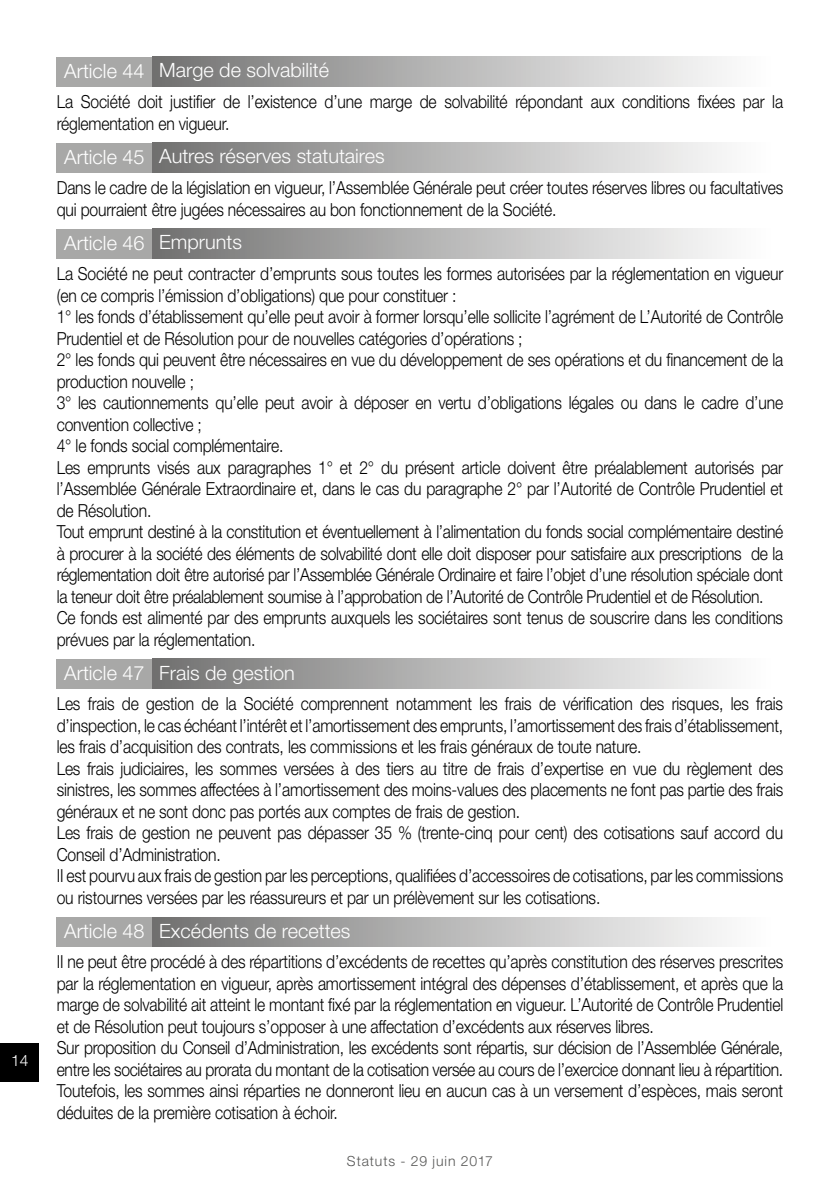
<style>
.page{position:relative;width:840px;height:1191px;background:#fff}
.page>*{position:absolute;margin:0;border:0;box-sizing:border-box;transform-origin:0 0}
.t1{font:300 19.8px "Helvetica Neue LT Std";color:#fff}
.t2{font:300 18px/21.4px "Helvetica Neue LT Std";letter-spacing:-.01em;color:#000;scale:.87 1}
.t3{font:300 15.6px "Helvetica Neue LT Std";color:#fff}
.t4{font:300 14px "Helvetica Neue LT Std";letter-spacing:.06em;color:#575756}
</style>
<div class="page">
<div style="left:0;top:1043px;width:39px;height:38px;background:#000"></div>
<div style="left:57px;top:57px;width:95px;height:30px;background:#a8a8a7"></div>
<div style="left:152px;top:57px;width:617px;height:30px;background:linear-gradient(to right,#737372,#fff)"></div>
<div style="left:57px;top:143px;width:95px;height:30px;background:#a8a8a7"></div>
<div style="left:152px;top:143px;width:617px;height:30px;background:linear-gradient(to right,#737372,#fff)"></div>
<div style="left:57px;top:229px;width:95px;height:30px;background:#a8a8a7"></div>
<div style="left:152px;top:229px;width:617px;height:30px;background:linear-gradient(to right,#737372,#fff)"></div>
<div style="left:57px;top:659px;width:95px;height:30px;background:#a8a8a7"></div>
<div style="left:152px;top:659px;width:617px;height:30px;background:linear-gradient(to right,#737372,#fff)"></div>
<div style="left:57px;top:917px;width:95px;height:30px;background:#a8a8a7"></div>
<div style="left:152px;top:917px;width:617px;height:30px;background:linear-gradient(to right,#737372,#fff)"></div>
<p class="t3" style="left:11px;top:1050px;width:19px">14</p>
<p class="t1" style="left:64px;top:58px;width:266px">Article 44 Marge de solvabilité</p>
<p class="t2" style="left:57px;top:91px;width:836px">La Société doit justifier de l’existence d’une marge de solvabilité répondant aux conditions fixées par la réglementation en vigueur.</p>
<p class="t1" style="left:64px;top:144px;width:322px">Article 45 Autres réserves statutaires</p>
<p class="t2" style="left:57px;top:177px;width:836px">Dans le cadre de la législation en vigueur, l’Assemblée Générale peut créer toutes réserves libres ou facultatives qui pourraient être jugées nécessaires au bon fonctionnement de la Société.</p>
<p class="t1" style="left:64px;top:231px;width:179px">Article 46 Emprunts</p>
<p class="t2" style="left:57px;top:263px;width:836px">La Société ne peut contracter d’emprunts sous toutes les formes autorisées par la réglementation en vigueur (en ce compris l’émission d’obligations) que pour constituer :<br>1° les fonds d’établissement qu’elle peut avoir à former lorsqu’elle sollicite l’agrément de L’Autorité de Contrôle Prudentiel et de Résolution pour de nouvelles catégories d’opérations ;<br>2° les fonds qui peuvent être nécessaires en vue du développement de ses opérations et du financement de la production nouvelle ;<br>3° les cautionnements qu’elle peut avoir à déposer en vertu d’obligations légales ou dans le cadre d’une convention collective ;<br>4° le fonds social complémentaire.<br>Les emprunts visés aux paragraphes 1° et 2° du présent article doivent être préalablement autorisés par l’Assemblée Générale Extraordinaire et, dans le cas du paragraphe 2° par l’Autorité de Contrôle Prudentiel et de Résolution.<br>Tout emprunt destiné à la constitution et éventuellement à l’alimentation du fonds social complémentaire destiné à procurer à la société des éléments de solvabilité dont elle doit disposer pour satisfaire aux prescriptions de la réglementation doit être autorisé par l’Assemblée Générale Ordinaire et faire l’objet d’une résolution spéciale dont la teneur doit être préalablement soumise à l’approbation de l’Autorité de Contrôle Prudentiel et de Résolution.<br>Ce fonds est alimenté par des emprunts auxquels les sociétaires sont tenus de souscrire dans les conditions prévues par la réglementation.</p>
<p class="t1" style="left:64px;top:660px;width:232px">Article 47 Frais de gestion</p>
<p class="t2" style="left:57px;top:693px;width:836px">Les frais de gestion de la Société comprennent notamment les frais de vérification des risques, les frais d’inspection, le cas échéant l’intérêt et l’amortissement des emprunts, l’amortissement des frais d’établissement, les frais d’acquisition des contrats, les commissions et les frais généraux de toute nature.<br>Les frais judiciaires, les sommes versées à des tiers au titre de frais d’expertise en vue du règlement des sinistres, les sommes affectées à l’amortissement des moins-values des placements ne font pas partie des frais généraux et ne sont donc pas portés aux comptes de frais de gestion.<br>Les frais de gestion ne peuvent pas dépasser 35 % (trente-cinq pour cent) des cotisations sauf accord du Conseil d’Administration.<br>II est pourvu aux frais de gestion par les perceptions, qualifiées d’accessoires de cotisations, par les commissions ou ristournes versées par les réassureurs et par un prélèvement sur les cotisations.</p>
<p class="t1" style="left:64px;top:918px;width:287px">Article 48 Excédents de recettes</p>
<p class="t2" style="left:57px;top:951px;width:836px">II ne peut être procédé à des répartitions d’excédents de recettes qu’après constitution des réserves prescrites par la réglementation en vigueur, après amortissement intégral des dépenses d’établissement, et après que la marge de solvabilité ait atteint le montant fixé par la réglementation en vigueur. L’Autorité de Contrôle Prudentiel et de Résolution peut toujours s’opposer à une affectation d’excédents aux réserves libres.<br>Sur proposition du Conseil d’Administration, les excédents sont répartis, sur décision de l’Assemblée Générale, entre les sociétaires au prorata du montant de la cotisation versée au cours de l’exercice donnant lieu à répartition.<br>Toutefois, les sommes ainsi réparties ne donneront lieu en aucun cas à un versement d’espèces, mais seront déduites de la première cotisation à échoir.</p>
<p class="t4" style="left:347px;top:1152px;width:148px">Statuts - 29 juin 2017</p>
</div>
